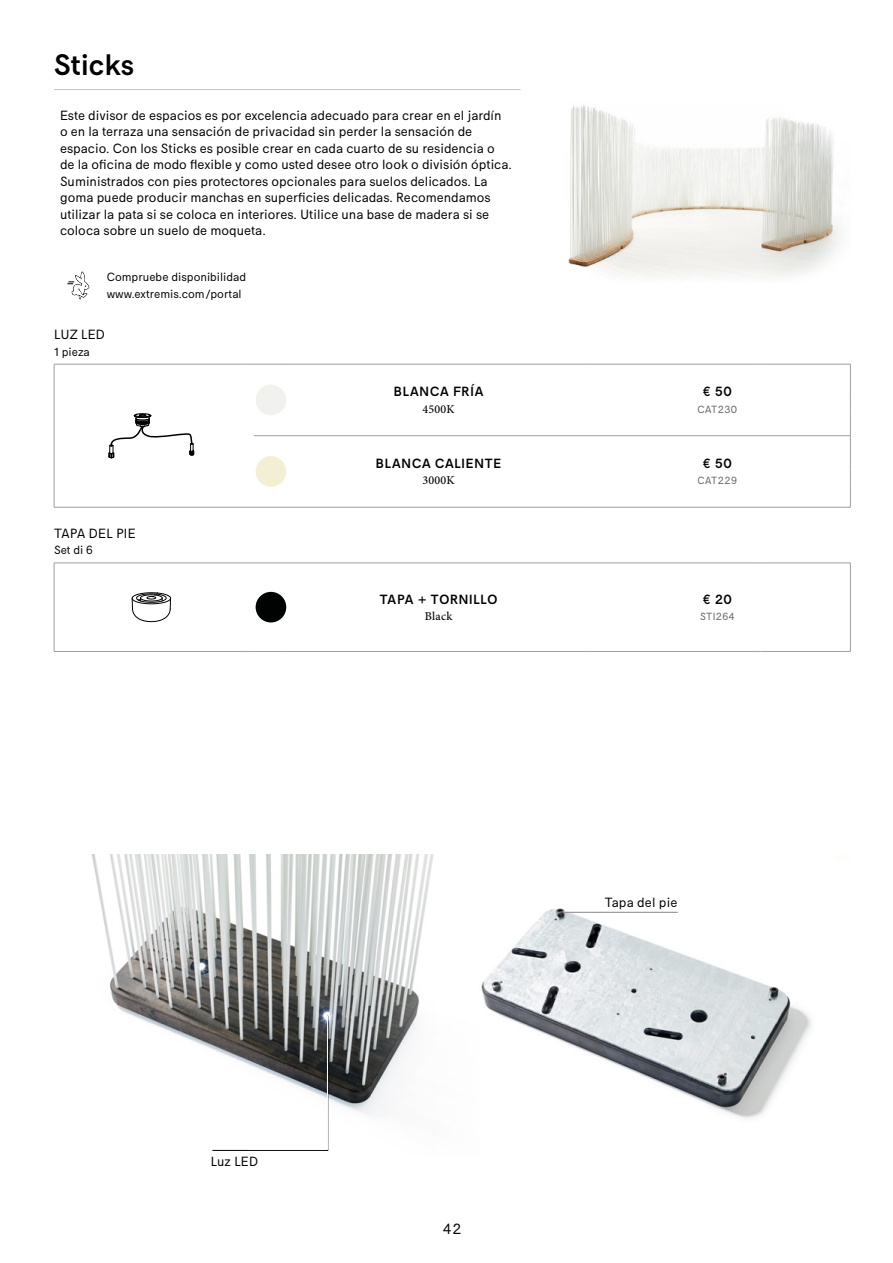
<style>
.page{position:relative;width:893px;height:1263px;background:#fff}
.page>*{position:absolute;margin:0;border:0;box-sizing:border-box;transform-origin:0 0}
.t1{font:500 30px "Extremis Compakt";letter-spacing:.01em;color:#000}
.t2{font:15px "Extremis Compakt";color:#000}
.t3{font:13.5px/16.5px "Extremis Compakt";color:#000}
.t4{font:500 13.5px "Extremis Compakt";letter-spacing:.06em;color:#000}
.t5{font:12px/16.5px "Extremis Compakt";color:#000}
.t6{font:500 12px "Minion Pro";letter-spacing:.02em;color:#000}
.t7{font:10.5px "Extremis Compakt";letter-spacing:.04em;color:#646363}
</style>
<div class="page">
<img style="left:481px;top:908px;width:330px;height:210px">
<img style="left:92px;top:855px;width:342px;height:296px">
<hr style="left:563px;top:912px;width:114px;height:1px;background:#fff">
<svg style="left:212px;top:1015px;width:116px;height:136px"></svg>
<hr style="left:54px;top:89px;width:466px;height:1px;background:#c6c6c6">
<img style="left:568px;top:105px;width:272px;height:173px">
<hr style="left:54px;top:364px;width:187px;height:1px;background:#9d9d9c">
<hr style="left:54px;top:364px;width:1px;height:34px;background:#9d9d9c">
<svg style="left:241px;top:364px;width:13px;height:1px"></svg>
<hr style="left:254px;top:364px;width:34px;height:1px;background:#9d9d9c">
<hr style="left:589px;top:364px;width:166px;height:1px;background:#9d9d9c">
<hr style="left:760px;top:364px;width:85px;height:1px;background:#9d9d9c">
<hr style="left:850px;top:364px;width:1px;height:34px;background:#9d9d9c">
<svg style="left:54px;top:398px;width:1px;height:38px"></svg>
<hr style="left:54px;top:436px;width:1px;height:34px;background:#9d9d9c">
<hr style="left:254px;top:435px;width:34px;height:1px;background:#9d9d9c">
<hr style="left:589px;top:435px;width:166px;height:1px;background:#9d9d9c">
<hr style="left:760px;top:435px;width:85px;height:1px;background:#9d9d9c">
<hr style="left:850px;top:436px;width:1px;height:34px;background:#9d9d9c">
<svg style="left:54px;top:470px;width:1px;height:37px"></svg>
<hr style="left:288px;top:364px;width:301px;height:1px;background:#9d9d9c">
<hr style="left:288px;top:435px;width:301px;height:1px;background:#9d9d9c">
<svg style="left:845px;top:398px;width:6px;height:38px"></svg>
<hr style="left:54px;top:507px;width:187px;height:1px;background:#9d9d9c">
<svg style="left:241px;top:507px;width:13px;height:1px"></svg>
<hr style="left:254px;top:507px;width:34px;height:1px;background:#9d9d9c">
<hr style="left:288px;top:507px;width:301px;height:1px;background:#9d9d9c">
<hr style="left:589px;top:507px;width:166px;height:1px;background:#9d9d9c">
<hr style="left:760px;top:507px;width:85px;height:1px;background:#9d9d9c">
<svg style="left:845px;top:470px;width:6px;height:38px"></svg>
<svg style="left:109px;top:413px;width:85px;height:45px"></svg>
<div style="left:256px;top:385px;width:30px;height:30px;background:#f1f1ee;border-radius:50%"></div>
<div style="left:256px;top:456px;width:30px;height:31px;background:#f2efd5;border-radius:50%"></div>
<hr style="left:54px;top:563px;width:187px;height:1px;background:#9d9d9c">
<hr style="left:54px;top:563px;width:1px;height:34px;background:#9d9d9c">
<svg style="left:241px;top:563px;width:13px;height:1px"></svg>
<hr style="left:254px;top:563px;width:34px;height:1px;background:#9d9d9c">
<hr style="left:589px;top:563px;width:166px;height:1px;background:#9d9d9c">
<hr style="left:760px;top:563px;width:85px;height:1px;background:#9d9d9c">
<hr style="left:850px;top:563px;width:1px;height:34px;background:#9d9d9c">
<svg style="left:54px;top:597px;width:1px;height:12px"></svg>
<hr style="left:54px;top:609px;width:1px;height:42px;background:#9d9d9c">
<hr style="left:850px;top:609px;width:1px;height:42px;background:#9d9d9c">
<hr style="left:288px;top:563px;width:301px;height:1px;background:#9d9d9c">
<svg style="left:850px;top:597px;width:1px;height:12px"></svg>
<hr style="left:54px;top:651px;width:187px;height:1px;background:#9d9d9c">
<svg style="left:241px;top:651px;width:13px;height:1px"></svg>
<hr style="left:254px;top:651px;width:34px;height:1px;background:#9d9d9c">
<hr style="left:288px;top:651px;width:301px;height:1px;background:#9d9d9c">
<hr style="left:589px;top:651px;width:166px;height:1px;background:#9d9d9c">
<hr style="left:760px;top:651px;width:85px;height:1px;background:#9d9d9c">
<svg style="left:132px;top:592px;width:39px;height:30px"></svg>
<div style="left:256px;top:592px;width:30px;height:30px;background:#010202;border-radius:50%"></div>
<svg style="left:68px;top:271px;width:21px;height:29px"></svg>
<h1 class="t1" style="left:54px;top:46px;width:82px">Sticks</h1>
<p class="t3" style="left:60px;top:107px;width:453px">Este divisor de espacios es por excelencia adecuado para crear en el jardín o en la terraza una sensación de privacidad sin perder la sensación de espacio. Con los Sticks es posible crear en cada cuarto de su residencia o de la oficina de modo flexible y como usted desee otro look o división óptica.<br>Suministrados con pies protectores opcionales para suelos delicados. La goma puede producir manchas en superficies delicadas. Recomendamos utilizar la pata si se coloca en interiores. Utilice una base de madera si se coloca sobre un suelo de moqueta.</p>
<p class="t5" style="left:107px;top:269px;width:141px">Compruebe disponibilidad www.extremis.com/portal</p>
<p class="t3" style="left:54px;top:326px;width:52px">LUZ LED</p>
<p class="t5" style="left:54px;top:343px;width:37px">1 pieza</p>
<p class="t3" style="left:54px;top:525px;width:83px">TAPA DEL PIE</p>
<p class="t5" style="left:54px;top:542px;width:40px">Set di 6</p>
<p class="t4" style="left:394px;top:384px;width:91px">BLANCA FRÍA</p>
<p class="t6" style="left:422px;top:401px;width:34px">4500K</p>
<p class="t4" style="left:376px;top:455px;width:127px">BLANCA CALIENTE</p>
<p class="t6" style="left:422px;top:472px;width:34px">3000K</p>
<p class="t4" style="left:380px;top:591px;width:119px">TAPA + TORNILLO</p>
<p class="t6" style="left:425px;top:608px;width:29px">Black</p>
<p class="t4" style="left:703px;top:384px;width:30px">€ 50</p>
<p class="t7" style="left:697px;top:403px;width:41px">CAT230</p>
<p class="t4" style="left:703px;top:455px;width:30px">€ 50</p>
<p class="t7" style="left:697px;top:475px;width:41px">CAT229</p>
<p class="t4" style="left:703px;top:591px;width:31px">€ 20</p>
<p class="t7" style="left:700px;top:610px;width:36px">STI264</p>
<p class="t3" style="left:211px;top:1153px;width:49px">Luz LED</p>
<p class="t2" style="left:443px;top:1220px;width:20px">42</p>
<p class="t3" style="left:605px;top:894px;width:74px">Tapa del pie</p>
</div>
